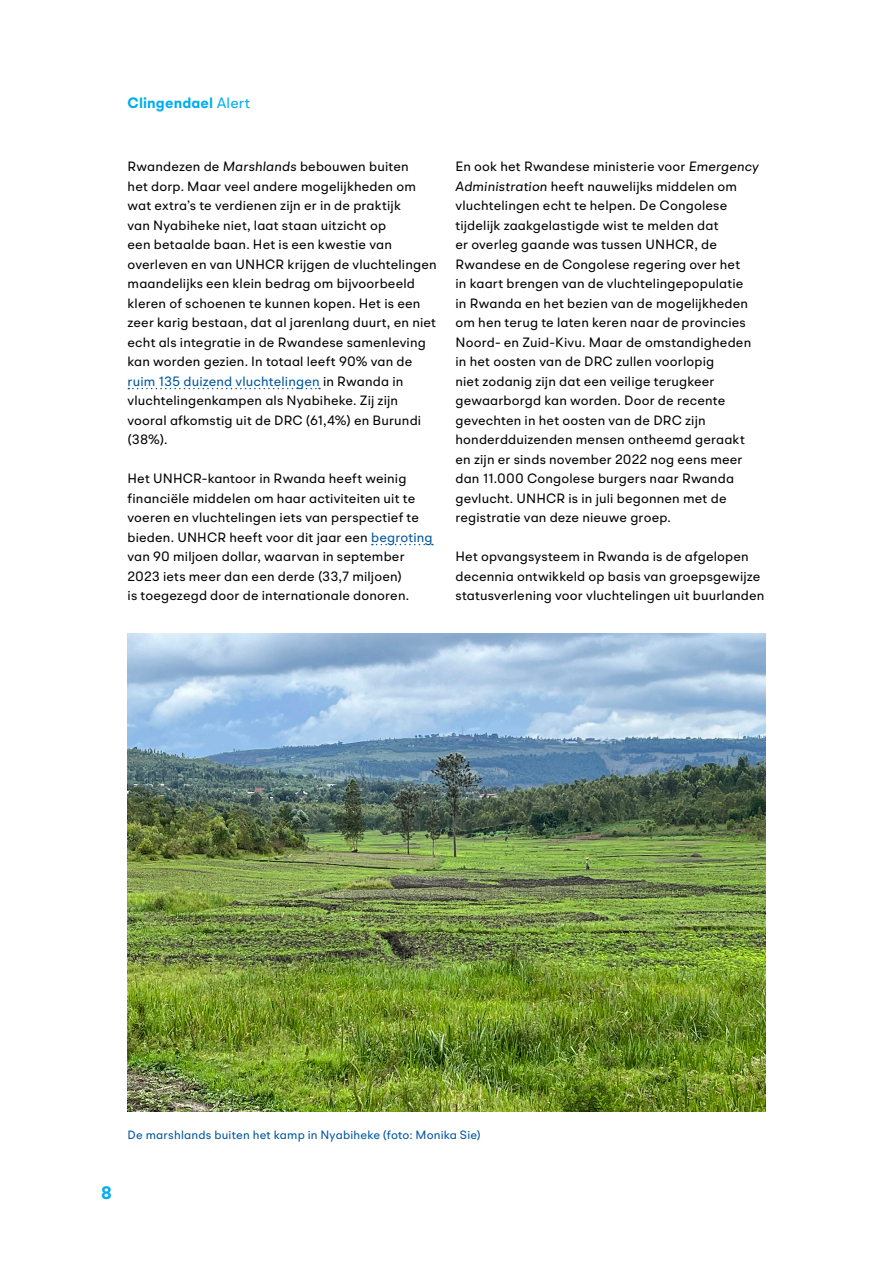
<style>
.page{position:relative;width:893px;height:1263px;background:#fff}
.page>*{position:absolute;margin:0;border:0;box-sizing:border-box;transform-origin:0 0}
.t1{font:700 18px "BR Omega";color:#00aeef}
.t2{font:700 15px "BR Omega";letter-spacing:.01em;color:#00aeef}
.P_first{font:13.5px/19.5px "BR Omega";letter-spacing:.01em;color:#000}
.Source_F{font:12px "BR Omega";letter-spacing:.015em;color:#0055a0}
.s1{font-weight:400}
.s2{font-style:italic}
.s3{color:#0055a0}
</style>
<div class="page">
<svg style="left:128px;top:388px;width:192px;height:1px"></svg>
<svg style="left:372px;top:544px;width:61px;height:1px"></svg>
<img style="left:128px;top:633px;width:637px;height:478px">
<p class="t2" style="left:128px;top:93px;width:124px">Clingendael <span class="s1">Alert</span></p>
<p class="P_first" style="left:128px;top:156px;width:311px">Rwandezen de <span class="s2">Marshlands</span> bebouwen buiten<br>het dorp. Maar veel andere mogelijkheden om wat extra’s te verdienen zijn er in de praktijk<br>van Nyabiheke niet, laat staan uitzicht op<br>een betaalde baan. Het is een kwestie van overleven en van UNHCR krijgen de vluchtelingen maandelijks een klein bedrag om bijvoorbeeld kleren of schoenen te kunnen kopen. Het is een zeer karig bestaan, dat al jarenlang duurt, en niet echt als integratie in de Rwandese samenleving kan worden gezien. In totaal leeft 90% van de <span class="s3">ruim 135 duizend vluchtelingen</span> in Rwanda in vluchtelingenkampen als Nyabiheke. Zij zijn vooral afkomstig uit de DRC (61,4%) en Burundi (38%).</p>
<p class="P_first" style="left:128px;top:468px;width:307px">Het UNHCR-kantoor in Rwanda heeft weinig financiële middelen om haar activiteiten uit te voeren en vluchtelingen iets van perspectief te bieden. UNHCR heeft voor dit jaar een <span class="s3">begroting </span>van 90 miljoen dollar, waarvan in september 2023 iets meer dan een derde (33,7 miljoen)<br>is toegezegd door de internationale donoren.</p>
<p class="P_first" style="left:455px;top:156px;width:305px">En ook het Rwandese ministerie voor <span class="s2">Emergency Administration</span> heeft nauwelijks middelen om vluchtelingen echt te helpen. De Congolese tijdelijk zaakgelastigde wist te melden dat<br>er overleg gaande was tussen UNHCR, de Rwandese en de Congolese regering over het<br>in kaart brengen van de vluchtelingepopulatie<br>in Rwanda en het bezien van de mogelijkheden om hen terug te laten keren naar de provincies Noord- en Zuid-Kivu. Maar de omstandigheden in het oosten van de DRC zullen voorlopig<br>niet zodanig zijn dat een veilige terugkeer gewaarborgd kan worden. Door de recente gevechten in het oosten van de DRC zijn honderdduizenden mensen ontheemd geraakt en zijn er sinds november 2022 nog eens meer dan 11.000 Congolese burgers naar Rwanda gevlucht. UNHCR is in juli begonnen met de registratie van deze nieuwe groep.</p>
<p class="P_first" style="left:455px;top:546px;width:311px">Het opvangsysteem in Rwanda is de afgelopen decennia ontwikkeld op basis van groepsgewijze statusverlening voor vluchtelingen uit buurlanden</p>
<p class="Source_F" style="left:128px;top:1128px;width:355px">De marshlands buiten het kamp in Nyabiheke (foto: Monika Sie)</p>
<h1 class="t1" style="left:101px;top:1181px;width:12px">8</h1>
</div>
